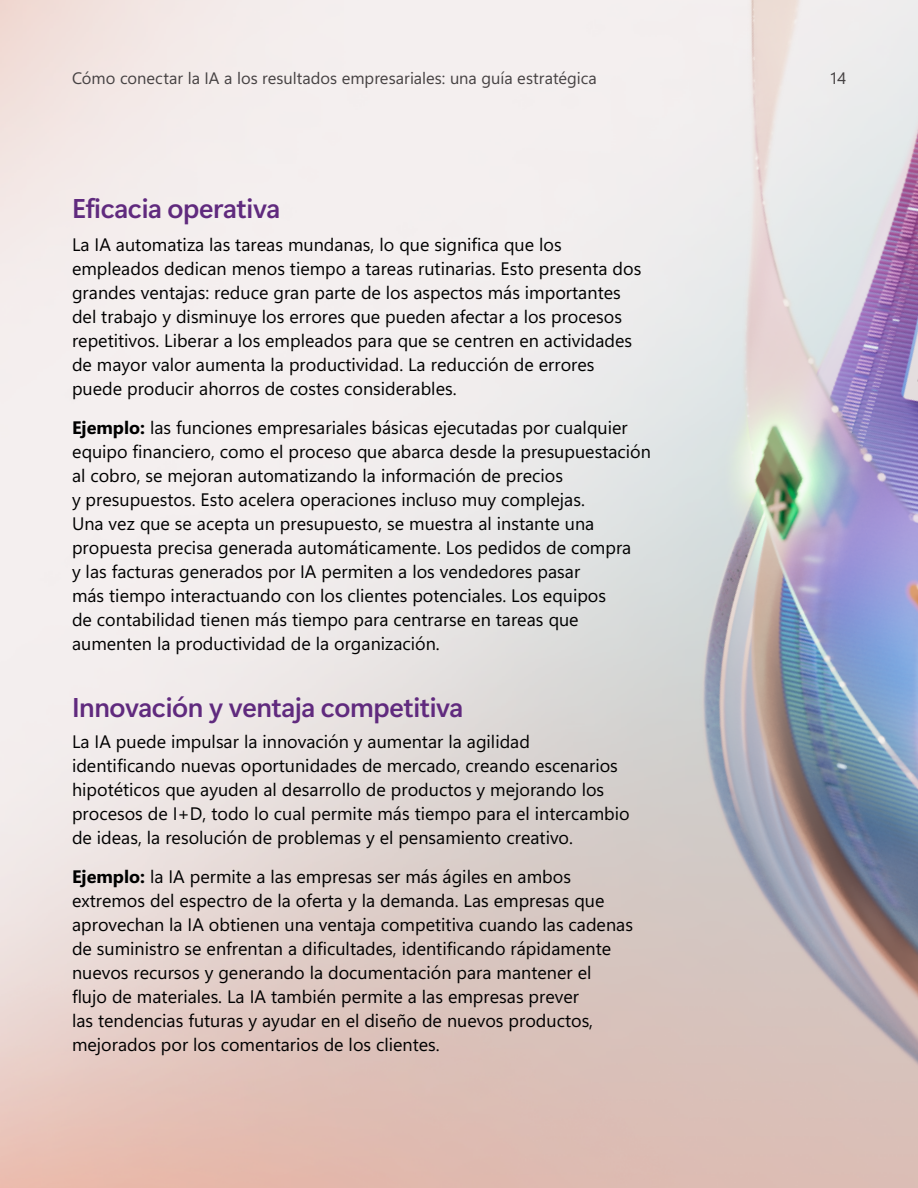
<style>
.page{position:relative;width:918px;height:1188px;background:#fff}
.page>*{position:absolute;margin:0;border:0;box-sizing:border-box;transform-origin:0 0}
.H3_18_22{font:27px "Segoe Sans 240000";letter-spacing:-.015em;color:#602a7e}
.body_copy_12_16{font:18px/24px "Segoe Sans a 8000";color:#000}
.t1{font:16.5px "Segoe Sans a 8000";color:#454142}
.s1{font-family:"Segoe Sans a 8000 2 bc 0000"}
</style>
<div class="page">
<img style="left:688px;top:0;width:230px;height:1148px">
<p class="t1" style="left:72px;top:67px;width:527px">Cómo conectar la IA a los resultados empresariales: una guía estratégica</p>
<p class="t1" style="left:831px;top:67px;width:17px">14</p>
<h3 class="H3_18_22" style="left:72px;top:189px;width:210px">Eficacia operativa</h3>
<p class="body_copy_12_16" style="left:72px;top:232px;width:571px">La IA automatiza las tareas mundanas, lo que significa que los empleados dedican menos tiempo a tareas rutinarias. Esto presenta dos grandes ventajas: reduce gran parte de los aspectos más importantes del trabajo y disminuye los errores que pueden afectar a los procesos repetitivos. Liberar a los empleados para que se centren en actividades de mayor valor aumenta la productividad. La reducción de errores puede producir ahorros de costes considerables.</p>
<p class="body_copy_12_16" style="left:72px;top:415px;width:581px"><span class="s1">Ejemplo:</span> las funciones empresariales básicas ejecutadas por cualquier equipo financiero, como el proceso que abarca desde la presupuestación al cobro, se mejoran automatizando la información de precios<br>y presupuestos. Esto acelera operaciones incluso muy complejas.<br>Una vez que se acepta un presupuesto, se muestra al instante una propuesta precisa generada automáticamente. Los pedidos de compra<br>y las facturas generados por IA permiten a los vendedores pasar<br>más tiempo interactuando con los clientes potenciales. Los equipos<br>de contabilidad tienen más tiempo para centrarse en tareas que aumenten la productividad de la organización.</p>
<h3 class="H3_18_22" style="left:72px;top:688px;width:393px">Innovación y ventaja competitiva</h3>
<p class="body_copy_12_16" style="left:72px;top:730px;width:559px">La IA puede impulsar la innovación y aumentar la agilidad identificando nuevas oportunidades de mercado, creando escenarios hipotéticos que ayuden al desarrollo de productos y mejorando los procesos de I+D, todo lo cual permite más tiempo para el intercambio de ideas, la resolución de problemas y el pensamiento creativo.</p>
<p class="body_copy_12_16" style="left:72px;top:865px;width:563px"><span class="s1">Ejemplo:</span> la IA permite a las empresas ser más ágiles en ambos extremos del espectro de la oferta y la demanda. Las empresas que aprovechan la IA obtienen una ventaja competitiva cuando las cadenas de suministro se enfrentan a dificultades, identificando rápidamente nuevos recursos y generando la documentación para mantener el<br>flujo de materiales. La IA también permite a las empresas prever<br>las tendencias futuras y ayudar en el diseño de nuevos productos, mejorados por los comentarios de los clientes.</p>
</div>
